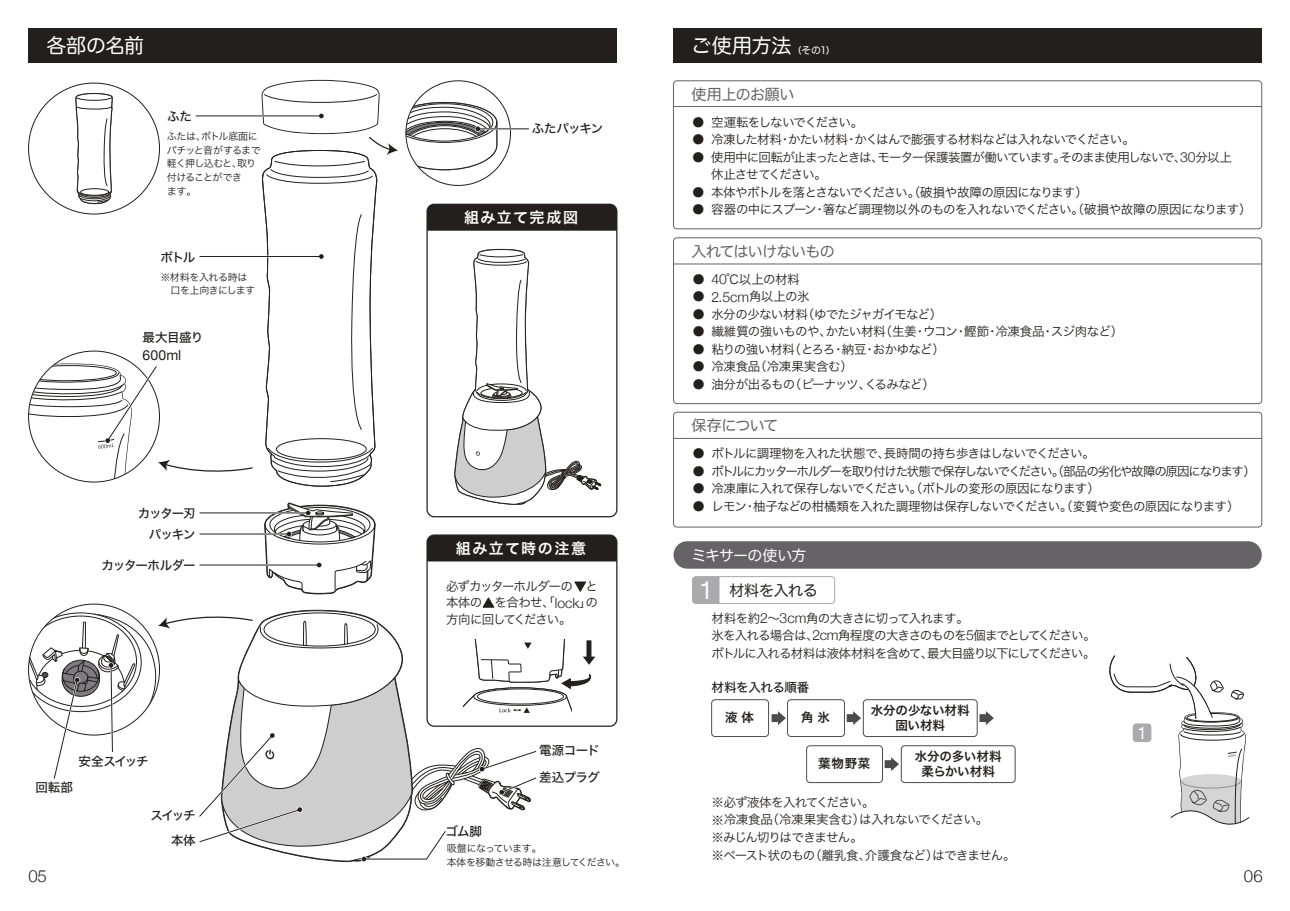
<style>
.page{position:relative;width:1290px;height:911px;background:#fff}
.page>*{position:absolute;margin:0;border:0;box-sizing:border-box;transform-origin:0 0}
.t1{font:20px "Hira Maru Pro W4";letter-spacing:-.015em;color:#fff}
.t2{font:17.5px "Helvetica Neue";color:#fff}
.t3{font:300 16.75px "Helvetica Neue";color:#241f1f}
.t4{font:15px "Hira Maru Pro W4";letter-spacing:-.045em;color:#656365}
.t5{font:15px "Hiragino Sans W6";letter-spacing:.1em;color:#fff}
.t6{font:15px "Hira Maru Pro W4";letter-spacing:-.06em;color:#fff}
.t7{font:15px "Hira Maru Pro W4";letter-spacing:-.03em;color:#241f1f}
.t8{font:15px "Hira Maru Pro W4";letter-spacing:-.025em;color:#656365}
.t9{font:300 14px "Helvetica Neue";color:#241f1f}
.t10{font:14px "Helvetica Neue";letter-spacing:.01em;color:#241f1f}
.t11{font:12.5px/17.5px "Hiragino Sans W3";letter-spacing:-.065em;color:#241f1f}
.t12{font:12.5px/27.5px "Hiragino Sans W5";letter-spacing:-.055em;color:#241f1f}
.t13{font:12.5px/15px "Hiragino Sans W6";letter-spacing:-.005em;color:#241f1f;text-align:center}
.t14{font:12.5px/21.1px "Hiragino Sans W5";letter-spacing:-.09em;color:#241f1f;text-align:right}
.t15{font:500 12.5px/17.5px "Ro Gothic Pro";color:#241f1f;text-align:justify}
.t16{font:10px/13.8px "Hiragino Sans W3";letter-spacing:-.055em;color:#241f1f}
.t17{font:10px "Hira Maru Pro W4";color:#fff}
.s1{font-family:"Helvetica Neue";font-weight:300;font-size:14px}
.s2{font-family:"Hiragino Sans W3";font-weight:400;font-size:12.5px}
.s3{font-family:"Helvetica Neue";font-size:25.25px;color:#fff}
</style>
<div class="page">
<div style="left:673px;top:28px;width:588px;height:35px;background:#241f1f"></div>
<div style="left:673px;top:80px;width:589px;height:149px;border:1px solid #656365;border-radius:4px"></div>
<div style="left:673px;top:541px;width:589px;height:27px;background:#656365;border-radius:14px"></div>
<div style="left:692px;top:576px;width:143px;height:28px;border:1px solid #aaaaac;border-radius:4px"></div>
<svg style="left:692px;top:576px;width:27px;height:27px"></svg>
<div style="left:673px;top:237px;width:589px;height:167px;border:1px solid #656365;border-radius:4px"></div>
<div style="left:711px;top:699px;width:58px;height:38px;border:1px solid #4e4b4c;border-radius:4px"></div>
<div style="left:787px;top:699px;width:58px;height:38px;border:1px solid #4e4b4c;border-radius:4px"></div>
<div style="left:863px;top:699px;width:114px;height:38px;border:1px solid #4e4b4c;border-radius:4px"></div>
<svg style="left:771px;top:711px;width:15px;height:14px"></svg>
<svg style="left:847px;top:711px;width:14px;height:14px"></svg>
<svg style="left:979px;top:711px;width:15px;height:14px"></svg>
<div style="left:901px;top:745px;width:114px;height:38px;border:1px solid #4e4b4c;border-radius:4px"></div>
<svg style="left:884px;top:757px;width:15px;height:14px"></svg>
<div style="left:806px;top:745px;width:77px;height:38px;border:1px solid #4e4b4c;border-radius:4px"></div>
<hr style="left:673px;top:106px;width:589px;height:1px;background:#656365">
<hr style="left:673px;top:264px;width:589px;height:1px;background:#656365">
<div style="left:673px;top:412px;width:589px;height:115px;border:1px solid #656365;border-radius:4px"></div>
<hr style="left:673px;top:438px;width:589px;height:1px;background:#656365">
<svg style="left:1109px;top:655px;width:140px;height:170px"></svg>
<div style="left:1133px;top:723px;width:18px;height:19px;background:#aaaaac;border-radius:4px"></div>
<div style="left:28px;top:28px;width:589px;height:35px;background:#241f1f"></div>
<svg style="left:29px;top:80px;width:588px;height:782px"></svg>
<h1 class="t1" style="left:46px;top:28px;width:99px">各部の名前</h1>
<p class="t12" style="left:167px;top:102px;width:26px">ふた</p>
<p class="t16" style="left:167px;top:128px;width:95px">ふたは、ボトル底面にパチッと音がするまで軽く押し込むと、取り付けることができ<br>ます。</p>
<p class="t12" style="left:161px;top:242px;width:36px">ボトル</p>
<p class="t16" style="left:161px;top:269px;width:96px">※材料を入れる時は　口を上向きにします</p>
<p class="t12" style="left:142px;top:323px;width:62px">最大目盛り</p>
<p class="t10" style="left:142px;top:345px;width:40px">600ml</p>
<p class="t14" style="left:138px;top:502px;width:60px">カッター刃パッキン</p>
<p class="t14" style="left:102px;top:554px;width:96px">カッターホルダー</p>
<p class="t12" style="left:79px;top:746px;width:72px">安全スイッチ</p>
<p class="t12" style="left:35px;top:772px;width:39px">回転部</p>
<p class="t12" style="left:151px;top:800px;width:47px">スイッチ</p>
<p class="t12" style="left:171px;top:826px;width:26px">本体</p>
<p class="t12" style="left:532px;top:114px;width:73px">ふたパッキン</p>
<p class="t5" style="left:464px;top:204px;width:115px">組み立て完成図</p>
<p class="t5" style="left:456px;top:535px;width:132px">組み立て時の注意</p>
<p class="t11" style="left:446px;top:577px;width:153px;line-height:16.2px;text-align:justify">必ずカッターホルダーの　と本体の　を合わせ、「<span class="s1">lock</span>」の方向に回してください。</p>
<p class="t12" style="left:539px;top:735px;width:62px">電源コード差込プラグ</p>
<p class="t12" style="left:445px;top:816px;width:38px">ゴム脚</p>
<p class="t16" style="left:447px;top:840px;width:180px">吸盤になっています。<br>本体を移動させる時は注意してください。</p>
<h1 class="t1" style="left:691px;top:28px;width:101px">ご使用方法</h1>
<p class="t17" style="left:798px;top:42px;width:33px"><sup>(</sup>その1<sup>)</sup></p>
<p class="t8" style="left:691px;top:81px;width:104px">使用上のお願い</p>
<p class="t11" style="left:711px;top:113px;width:542px">空運転をしないでください。<br>冷凍した材料・かたい材料・かくはんで膨張する材料などは入れないでください。<br>使用中に回転が止まったときは、モーター保護装置が働いています。そのまま使用しないで、<span class="s1">30</span>分以上<br>休止させてください。<br>本体やボトルを落とさないでください。（破損や故障の原因になります）<br>容器の中にスプーン・箸など調理物以外のものを入れないでください。（破損や故障の原因になります）</p>
<p class="t15" style="left:692px;top:113px;width:14px">● ● ●</p>
<p class="t15" style="left:692px;top:183px;width:14px">● ●</p>
<p class="t4" style="left:691px;top:238px;width:145px">入れてはいけないもの</p>
<p class="t15" style="left:692px;top:270px;width:14px">● ● ● ● ● ● ●</p>
<p class="t11" style="left:711px;top:269px;width:90px"><span class="s1">40</span>℃以上の材料</p>
<p class="t9" style="left:711px;top:285px;width:100px">2.5cm<span class="s2">角以上の氷</span></p>
<p class="t11" style="left:711px;top:304px;width:413px">水分の少ない材料（ゆでたジャガイモなど）<br>繊維質の強いものや、かたい材料（生姜・ウコン・鰹節・冷凍食品・スジ肉など）粘りの強い材料（とろろ・納豆・おかゆなど）<br>冷凍食品（冷凍果実含む）<br>油分が出るもの（ピーナッツ、くるみなど）</p>
<p class="t4" style="left:691px;top:412px;width:88px">保存について</p>
<p class="t15" style="left:692px;top:444px;width:14px">● ● ● ●</p>
<p class="t11" style="left:711px;top:444px;width:546px">ボトルに調理物を入れた状態で、長時間の持ち歩きはしないでください。<br>ボトルにカッターホルダーを取り付けた状態で保存しないでください。（部品の劣化や故障の原因になります）冷凍庫に入れて保存しないでください。（ボトルの変形の原因になります）<br>レモン・柚子などの柑橘類を入れた調理物は保存しないでください。（変質や変色の原因になります）</p>
<p class="t6" style="left:691px;top:542px;width:116px">ミキサーの使い方</p>
<p class="t7" style="left:699px;top:577px;width:120px"><span class="s3">1</span> 材料を入れる</p>
<p class="t11" style="left:712px;top:608px;width:386px">材料を約<span class="s1">2</span>～<span class="s1">3cm</span>角の大きさに切って入れます。<br>氷を入れる場合は、<span class="s1">2cm</span>角程度の大きさのものを<span class="s1">5</span>個までとしてください。ボトルに入れる材料は液体材料を含めて、最大目盛り以下にしてください。</p>
<p class="t12" style="left:712px;top:672px;width:99px">材料を入れる順番</p>
<p class="t13" style="left:725px;top:709px;width:30px">液体</p>
<p class="t13" style="left:801px;top:709px;width:30px">角氷</p>
<p class="t13" style="left:871px;top:702px;width:100px">水分の少ない材料固い材料</p>
<p class="t13" style="left:915px;top:748px;width:88px">水分の多い材料柔らかい材料</p>
<p class="t13" style="left:818px;top:755px;width:53px">葉物野菜</p>
<p class="t11" style="left:712px;top:792px;width:306px">※必ず液体を入れてください。<br>※冷凍食品（冷凍果実含む）は入れないでください。<br>※みじん切りはできません。<br>※ペースト状のもの（離乳食、介護食など）はできません。</p>
<h2 class="t2" style="left:1137px;top:720px;width:11px">1</h2>
<h3 class="t3" style="left:28px;top:863px;width:20px">05</h3>
<h3 class="t3" style="left:1244px;top:863px;width:20px">06</h3>
</div>
